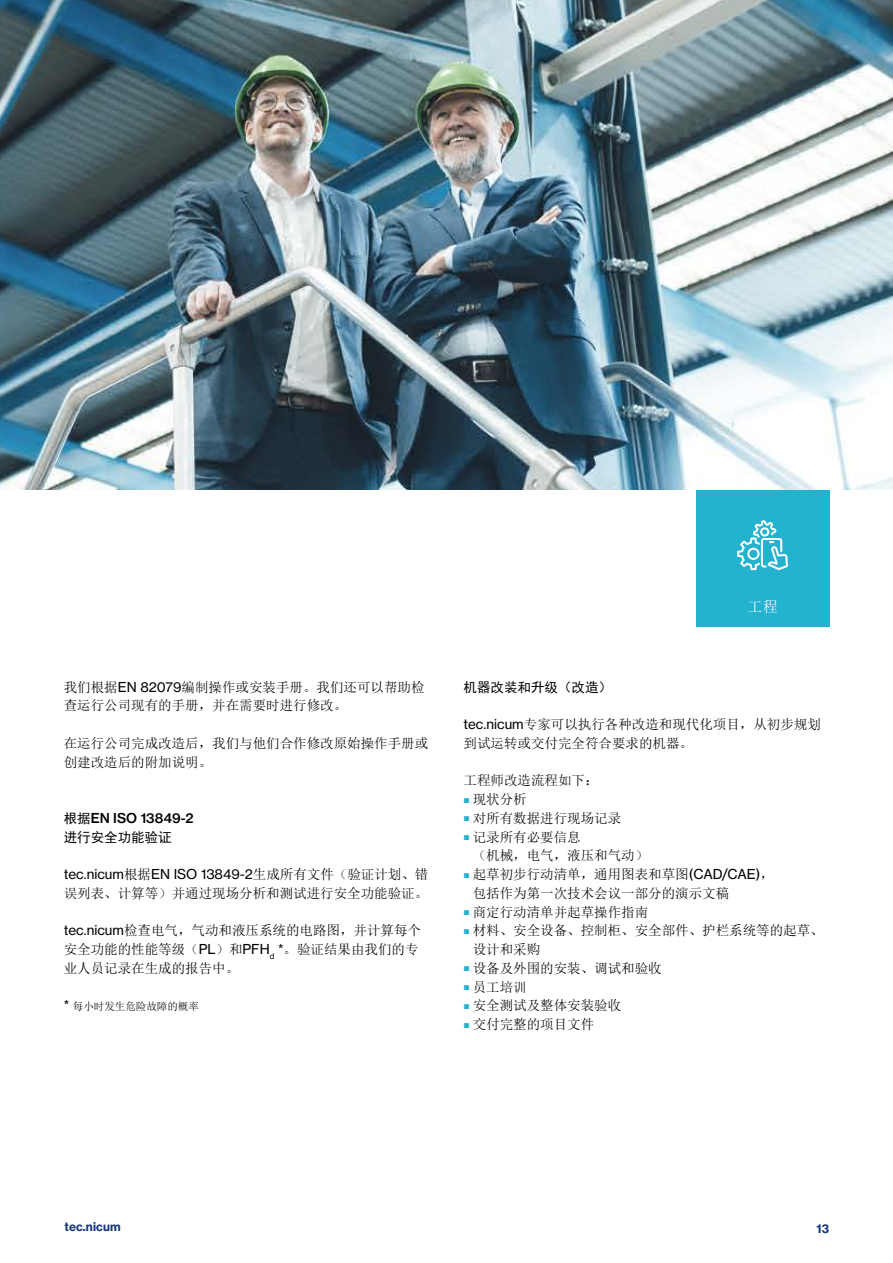
<style>
.page{position:relative;width:893px;height:1263px;background:#fff}
.page>*{position:absolute;margin:0;border:0;box-sizing:border-box;transform-origin:0 0}
.t1{font:15px "Sim Sun";color:#fff}
.t2{font:13.5px/18.8px "Sim Sun";color:#000}
.t3{font:13.5px "N Haas Grotesk TX Pro 55 Rg";color:#000}
.t4{font:13.5px "Sim Hei";color:#000}
.t5{font:13.5px "N Haas Grotesk TX Pro 65 Md";color:#000}
.t6{font:12px "N Haas Grotesk TX Pro 75 Bd";letter-spacing:.01em;color:#13357a}
.t7{font:10.5px "Sim Sun";color:#000}
.s1{font-family:"N Haas Grotesk TX Pro 55 Rg"}
.s2{font-family:"Sim Hei"}
.s3{font-family:"Sim Sun"}
.s4{font-family:"N Haas Grotesk TX Pro 55 Rg";font-size:13.5px}
.s5{font-family:"Arial";font-size:10.5px;color:#23b3cf}
</style>
<div class="page">
<div style="left:696px;top:489px;width:133px;height:138px;background:#23b3cf"></div>
<svg style="left:737px;top:520px;width:51px;height:50px"></svg>
<img style="left:0;top:0;width:893px;height:489px">
<p class="t2" style="left:64px;top:677px;width:362px">我们根据<span class="s1">EN 82079</span>编制操作或安装手册。我们还可以帮助检查运行公司现有的手册，并在需要时进行修改。</p>
<p class="t2" style="left:64px;top:734px;width:366px">在运行公司完成改造后，我们与他们合作修改原始操作手册或创建改造后的附加说明。</p>
<p class="t5" style="left:64px;top:809px;width:131px"><span class="s2">根据</span>EN ISO 13849-2</p>
<p class="t4" style="left:64px;top:830px;width:109px">进行安全功能验证</p>
<p class="t3" style="left:64px;top:866px;width:366px">tec.nicum<span class="s3">根据</span>EN ISO 13849-2<span class="s3">生成所有文件（验证计划、错</span></p>
<p class="t2" style="left:64px;top:884px;width:366px">误列表、计算等）并通过现场分析和测试进行安全功能验证。</p>
<p class="t2" style="left:64px;top:921px;width:359px"><span class="s1">tec.nicum</span>检查电气，气动和液压系统的电路图，并计算每个安全功能的性能等级（<span class="s1">PL</span>）和<span class="s1">PFH</span><sub>d</sub> <span class="s1">*</span>。验证结果由我们的专业人员记录在生成的报告中。</p>
<p class="t7" style="left:64px;top:1001px;width:137px"><span class="s4">*</span> 每小时发生危险故障的概率</p>
<p class="t1" style="left:747px;top:599px;width:32px">工程</p>
<p class="t4" style="left:463px;top:680px;width:150px">机器改装和升级（改造）</p>
<p class="t2" style="left:463px;top:715px;width:359px"><span class="s1">tec.nicum</span>专家可以执行各种改造和现代化项目，从初步规划到试运转或交付完全符合要求的机器。</p>
<p class="t2" style="left:463px;top:771px;width:136px">工程师改造流程如下：</p>
<p class="t2" style="left:463px;top:790px;width:65px"><span class="s5">■</span> 现状分析</p>
<p class="t2" style="left:463px;top:809px;width:159px"><span class="s5">■</span> 对所有数据进行现场记录</p>
<p class="t2" style="left:473px;top:827px;width:177px;text-indent:-9px"><span class="s5">■</span> 记录所有必要信息<br>（机械，电气，液压和气动）</p>
<p class="t2" style="left:473px;top:865px;width:303px;text-indent:-9px"><span class="s5">■</span> 起草初步行动清单，通用图表和草图<span class="s1">(CAD/CAE)</span>，包括作为第一次技术会议一部分的演示文稿</p>
<p class="t2" style="left:463px;top:902px;width:186px"><span class="s5">■</span> 商定行动清单并起草操作指南</p>
<p class="t2" style="left:473px;top:921px;width:352px;text-indent:-9px"><span class="s5">■</span> 材料、安全设备、控制柜、安全部件、护栏系统等的起草、设计和采购</p>
<p class="t2" style="left:463px;top:959px;width:200px"><span class="s5">■</span> 设备及外围的安装、调试和验收</p>
<p class="t2" style="left:463px;top:977px;width:65px"><span class="s5">■</span> 员工培训</p>
<p class="t2" style="left:463px;top:996px;width:159px"><span class="s5">■</span> 安全测试及整体安装验收</p>
<p class="t2" style="left:463px;top:1015px;width:132px"><span class="s5">■</span> 交付完整的项目文件</p>
<p class="t6" style="left:64px;top:1219px;width:64px">tec.nicum 工程</p>
<p class="t6" style="left:817px;top:1221px;width:14px">13</p>
</div>
